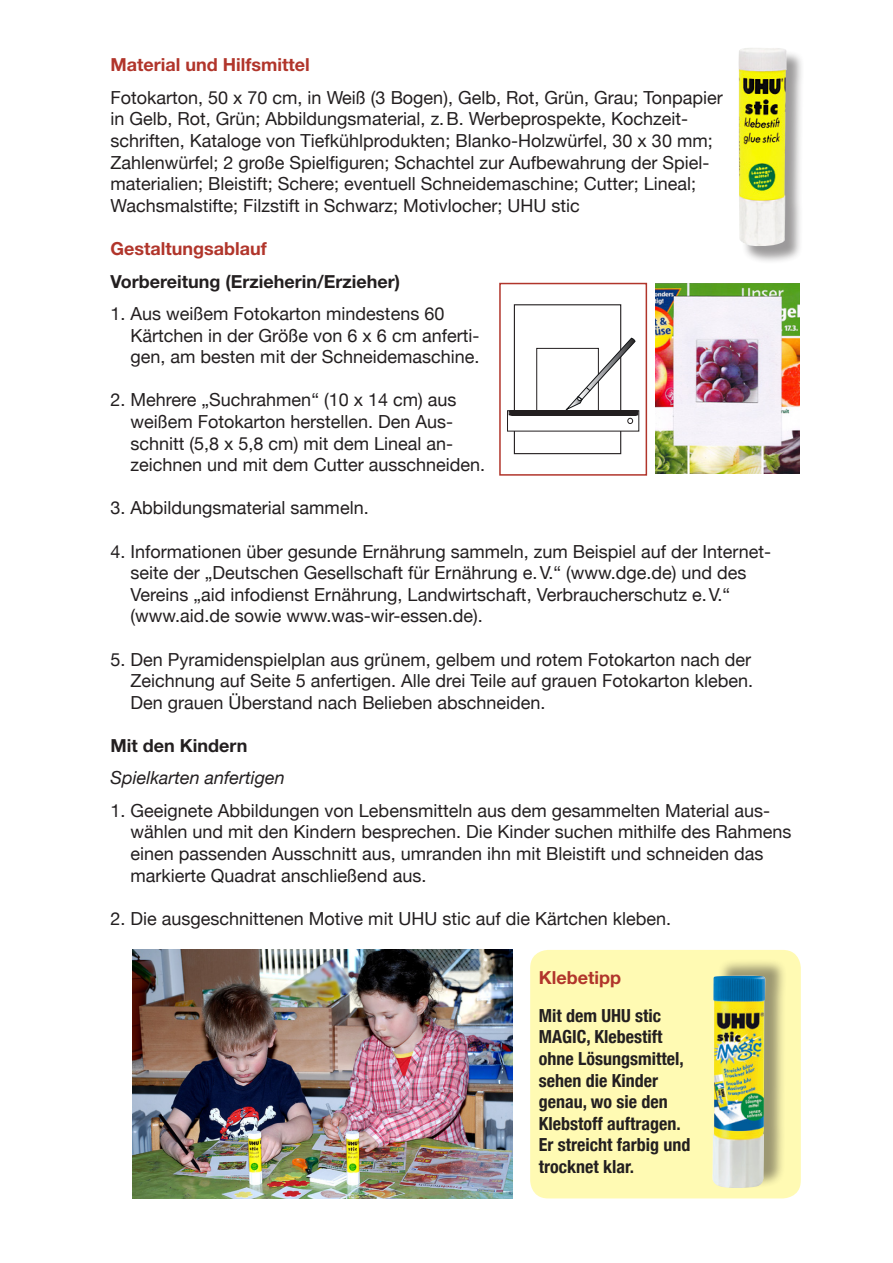
<style>
.page{position:relative;width:893px;height:1263px;background:#fff}
.page>*{position:absolute;margin:0;border:0;box-sizing:border-box;transform-origin:0 0}
.t1{font:18px/21.6px "Helvetica Neue";color:#231f20}
.t2{font:700 condensed 18px/21.6px "Helvetica Neue";color:#231f20}
.t3{font:700 18px "Helvetica Neue";color:#b1352b}
.t4{font:700 18px "Helvetica Neue";color:#231f20}
.t5{font:italic 18px "Helvetica Neue";color:#231f20}
</style>
<div class="page">
<div style="left:514px;top:304px;width:107px;height:150px;border:1px solid #231f20"></div>
<div style="left:507px;top:411px;width:132px;height:20px;background:#fff"></div>
<div style="left:509px;top:411px;width:11px;height:4px;border:1px solid #231f20"></div>
<svg style="left:510px;top:338px;width:128px;height:86px"></svg>
<div style="left:499px;top:283px;width:148px;height:193px;border:2px solid #b1352b"></div>
<img style="left:656px;top:284px;width:143px;height:189px">
<img style="left:133px;top:950px;width:380px;height:248px">
<div style="left:530px;top:950px;width:271px;height:248px;background:#fffab3;border-radius:18px"></div>
<div style="left:716px;top:958px;width:72px;height:231px;background:#231f20;opacity:.45"></div>
<img style="left:712px;top:975px;width:54px;height:214px">
<div style="left:741px;top:50px;width:64px;height:214px;background:#231f20;opacity:.45"></div>
<img style="left:738px;top:48px;width:52px;height:199px">
<p class="t3" style="left:111px;top:54px;width:201px">Material und Hilfsmittel</p>
<p class="t1" style="left:111px;top:86px;width:614px">Fotokarton, 50 x 70 cm, in Weiß (3 Bogen), Gelb, Rot, Grün, Grau; Tonpapier in Gelb, Rot, Grün; Abbildungsmaterial, z.B. Werbeprospekte, Kochzeit&shy;schriften, Kataloge von Tiefkühlprodukten; Blanko-Holzwürfel, 30 x 30 mm; Zahlenwürfel; 2 große Spielfiguren; Schachtel zur Aufbewahrung der Spiel&shy;materialien; Bleistift; Schere; eventuell Schneidemaschine; Cutter; Lineal; Wachsmalstifte; Filzstift in Schwarz; Motivlocher; UHU stic</p>
<p class="t3" style="left:111px;top:238px;width:158px">Gestaltungsablauf</p>
<p class="t4" style="left:111px;top:270px;width:291px">Vorbereitung (Erzieherin/Erzieher)</p>
<p class="t1" style="left:131px;top:302px;width:350px;text-indent:-20px">1. Aus weißem Fotokarton mindestens 60<br>Kärtchen in der Größe von 6 x 6 cm anferti&shy;gen, am besten mit der Schneidemaschine.</p>
<p class="t1" style="left:131px;top:389px;width:356px;text-indent:-20px">2. Mehrere „Suchrahmen“ (10 x 14 cm) aus weißem Fotokarton herstellen. Den Aus&shy;schnitt (5,8 x 5,8 cm) mit dem Lineal an&shy;zeichnen und mit dem Cutter ausschneiden.</p>
<p class="t1" style="left:111px;top:497px;width:260px">3. Abbildungsmaterial sammeln.</p>
<p class="t1" style="left:131px;top:540px;width:642px;text-indent:-20px">4. Informationen über gesunde Ernährung sammeln, zum Beispiel auf der Internet&shy;seite der „Deutschen Gesellschaft für Ernährung e.V.“ (www.dge.de) und des Vereins „aid infodienst Ernährung, Landwirtschaft, Verbraucherschutz e.V.“ (www.aid.de sowie www.was-wir-essen.de).</p>
<p class="t1" style="left:131px;top:648px;width:624px;text-align:justify;text-indent:-20px">5. Den Pyramidenspielplan aus grünem, gelbem und rotem Fotokarton nach der Zeichnung auf Seite 5 anfertigen. Alle drei Teile auf grauen Fotokarton kleben.<br>Den grauen Überstand nach Belieben abschneiden.</p>
<p class="t4" style="left:111px;top:734px;width:138px">Mit den Kindern</p>
<p class="t5" style="left:111px;top:767px;width:176px">Spielkarten anfertigen</p>
<p class="t1" style="left:131px;top:799px;width:662px;text-indent:-20px">1. Geeignete Abbildungen von Lebensmitteln aus dem gesammelten Material aus&shy;wählen und mit den Kindern besprechen. Die Kinder suchen mithilfe des Rahmens einen passenden Ausschnitt aus, umranden ihn mit Bleistift und schneiden das markierte Quadrat anschließend aus.</p>
<p class="t1" style="left:111px;top:907px;width:562px">2. Die ausgeschnittenen Motive mit UHU stic auf die Kärtchen kleben.</p>
<p class="t3" style="left:539px;top:966px;width:84px">Klebetipp</p>
<p class="t2" style="left:539px;top:1004px;width:153px">Mit dem UHU stic<br>MAGIC, Klebestift ohne Lösungsmittel, sehen die Kinder genau, wo sie den<br>Klebstoff auftragen.<br>Er streicht farbig und trocknet klar.</p>
</div>
